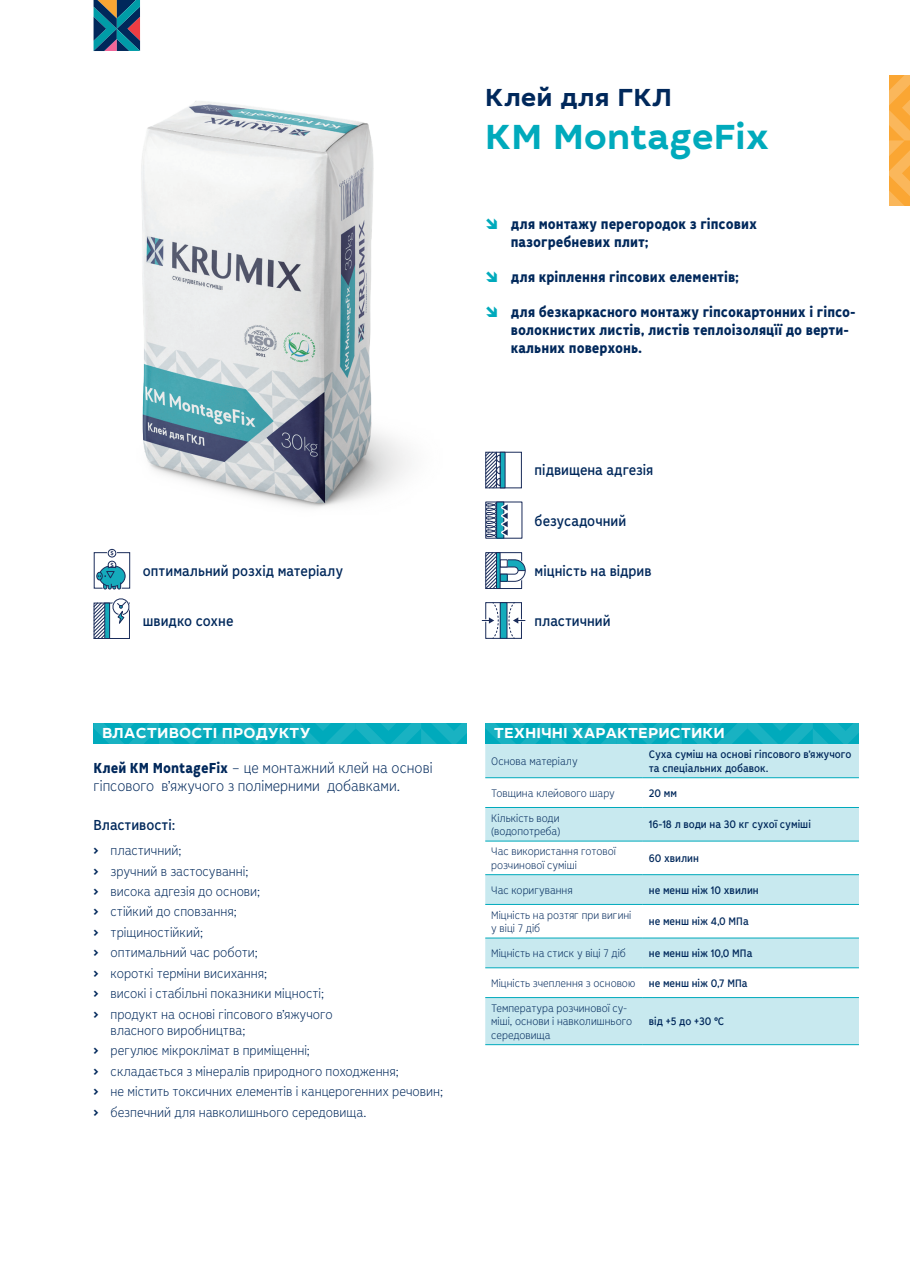
<style>
.page{position:relative;width:910px;height:1280px;background:#fff}
.page>*{position:absolute;margin:0;border:0;box-sizing:border-box;transform-origin:0 0}
.t1{font:700 36px "Leto Sans";color:#00aabc}
.t2{font:700 25.5px "Leto Sans";color:#00285b}
.t3{font:700 15px/18px "Leto Sans Condensed";color:#00285b}
.t4{font:15px "Leto Sans Condensed";color:#00285b}
.t5{font:100 15px/18px "Leto Sans Condensed";color:#00285b}
.t6{font:700 15px "Leto Sans";color:#fff}
.t7{font:100 13.5px/20.4px "Leto Sans Condensed";color:#00285b}
.t8{font:100 11.25px/13.5px "Leto Sans Condensed";color:#00285b}
.t9{font:11.25px/13.5px "Leto Sans Condensed";color:#00285b}
.t10{font:700 5.85px/11.6px "Myriad Pro";color:#1a2c5a}
.s1{font-weight:700}
.s2{font-family:"Nexa";font-weight:700}
.s3{font-weight:400}
</style>
<div class="page">
<svg style="left:485px;top:744px;width:374px;height:300px;fill:#c8e9ef"></svg>
<hr style="left:485px;top:777px;width:158px;height:1px;background:#00aabc">
<hr style="left:643px;top:777px;width:216px;height:1px;background:#00aabc">
<hr style="left:485px;top:807px;width:158px;height:1px;background:#00aabc">
<hr style="left:643px;top:807px;width:216px;height:1px;background:#00aabc">
<hr style="left:485px;top:841px;width:158px;height:1px;background:#00aabc">
<hr style="left:643px;top:841px;width:216px;height:1px;background:#00aabc">
<hr style="left:485px;top:874px;width:158px;height:1px;background:#00aabc">
<hr style="left:643px;top:874px;width:216px;height:1px;background:#00aabc">
<hr style="left:485px;top:904px;width:158px;height:1px;background:#00aabc">
<hr style="left:643px;top:904px;width:216px;height:1px;background:#00aabc">
<hr style="left:485px;top:938px;width:158px;height:1px;background:#00aabc">
<hr style="left:643px;top:938px;width:216px;height:1px;background:#00aabc">
<hr style="left:485px;top:967px;width:158px;height:1px;background:#00aabc">
<hr style="left:643px;top:967px;width:216px;height:1px;background:#00aabc">
<hr style="left:485px;top:997px;width:158px;height:1px;background:#00aabc">
<hr style="left:643px;top:997px;width:216px;height:1px;background:#00aabc">
<hr style="left:485px;top:1044px;width:158px;height:1px;background:#00aabc">
<hr style="left:643px;top:1044px;width:216px;height:1px;background:#00aabc">
<div style="left:94px;top:552px;width:36px;height:37px;border:1px solid #1a2c5a"></div>
<div style="left:98px;top:564px;width:28px;height:24px;border:2px solid #fff;border-radius:50%"></div>
<div style="left:96px;top:571px;width:7px;height:10px;border:2px solid #fff;border-radius:50%"></div>
<div style="left:99px;top:565px;width:27px;height:22px;border:1px solid #1a2c5a;border-radius:50%"></div>
<div style="left:96px;top:572px;width:7px;height:8px;border:1px solid #1a2c5a;border-radius:50%"></div>
<div style="left:107px;top:548px;width:10px;height:10px;border:2px solid #fff;border-radius:50%"></div>
<svg style="left:98px;top:560px;width:25px;height:30px"></svg>
<div style="left:108px;top:549px;width:8px;height:8px;background:#fff;border-radius:50%"></div>
<div style="left:108px;top:549px;width:8px;height:8px;border:1px solid #1a2c5a;border-radius:50%"></div>
<svg style="left:485px;top:723px;width:374px;height:21px;background:#0cadbe"></svg>
<svg style="left:94px;top:723px;width:373px;height:21px;background:#0cadbf"></svg>
<svg style="left:94px;top:0;width:46px;height:51px;background:#2d5e74"></svg>
<svg style="left:485px;top:501px;width:25px;height:38px"></svg>
<div style="left:486px;top:603px;width:35px;height:35px;background:#8b94ab"></div>
<div style="left:485px;top:602px;width:37px;height:37px;border:1px solid #1a2c5a"></div>
<div style="left:500px;top:603px;width:7px;height:35px;background:#15abbc"></div>
<div style="left:500px;top:602px;width:7px;height:37px;border:1px solid #1a2c5a"></div>
<svg style="left:482px;top:602px;width:18px;height:37px"></svg>
<svg style="left:508px;top:602px;width:17px;height:37px"></svg>
<svg style="left:94px;top:598px;width:36px;height:41px"></svg>
<div style="left:485px;top:452px;width:37px;height:36px;border:1px solid #1a2c5a"></div>
<div style="left:500px;top:452px;width:5px;height:36px;background:#15abbc"></div>
<svg style="left:485px;top:452px;width:16px;height:36px"></svg>
<svg style="left:485px;top:552px;width:41px;height:37px"></svg>
<div style="left:500px;top:574px;width:7px;height:7px;background:#15abbc"></div>
<div style="left:500px;top:574px;width:8px;height:8px;border:1px solid #1a2c5a"></div>
<div style="left:500px;top:560px;width:7px;height:7px;background:#fff"></div>
<div style="left:500px;top:559px;width:8px;height:8px;border:1px solid #1a2c5a"></div>
<hr style="left:496px;top:553px;width:4px;height:35px;background:#15abbc">
<div style="left:496px;top:552px;width:5px;height:37px;border:1px solid #1a2c5a"></div>
<svg style="left:889px;top:75px;width:21px;height:131px;background:#faae46"></svg>
<img style="left:141px;top:101px;width:269px;height:407px">
<p class="t10" style="left:110px;top:547px;width:5px">$ $</p>
<p class="t4" style="left:143px;top:561px;width:202px">оптимальний розхід матеріалу</p>
<p class="t4" style="left:143px;top:611px;width:92px">швидко сохне</p>
<p class="t6" style="left:102px;top:723px;width:210px">ВЛАСТИВОСТІ ПРОДУКТУ</p>
<p class="t5" style="left:94px;top:759px;width:340px"><span class="s1">Клей KM MontageFix</span> – це монтажний клей на основі гіпсового в’яжучого з полімерними добавками.</p>
<p class="t4" style="left:94px;top:815px;width:83px">Властивості:</p>
<p class="t7" style="left:94px;top:840px;width:241px"><span class="s2">&gt;</span> пластичний;<br><span class="s2">&gt;</span> зручний в застосуванні;<br><span class="s2">&gt;</span> висока адгезія до основи;<br><span class="s2">&gt;</span> стійкий до сповзання;<br><span class="s2">&gt;</span> тріщиностійкий;<br><span class="s2">&gt;</span> оптимальний час роботи;<br><span class="s2">&gt;</span> короткі терміни висихання;<br><span class="s2">&gt;</span> високі і стабільні показники міцності; <span class="s2">&gt;</span> продукт на основі гіпсового в’яжучого</p>
<p class="t7" style="left:94px;top:1020px;width:351px;text-indent:17px">власного виробництва;<br><span class="s2">&gt;</span> регулює мікроклімат в приміщенні;<br><span class="s2">&gt;</span> складається з мінералів природного походження;<br><span class="s2">&gt;</span> не містить токсичних елементів і канцерогенних речовин; <span class="s2">&gt;</span> безпечний для навколишнього середовища.</p>
<h2 class="t2" style="left:485px;top:80px;width:188px">Клей для ГКЛ</h2>
<h1 class="t1" style="left:485px;top:113px;width:286px">KM MontageFix</h1>
<p class="t3" style="left:511px;top:215px;width:248px">для монтажу перегородок з гіпсових пазогребневих плит;</p>
<p class="t3" style="left:511px;top:268px;width:230px">для кріплення гіпсових елементів;</p>
<p class="t3" style="left:511px;top:303px;width:346px">для безкаркасного монтажу гіпсокартонних і гіпсо&shy;волокнистих листів, листів теплоізоляції до верти&shy;кальних поверхонь.</p>
<p class="t4" style="left:535px;top:461px;width:120px">підвищена адгезія</p>
<p class="t4" style="left:535px;top:511px;width:93px">безусадочний</p>
<p class="t4" style="left:535px;top:561px;width:118px">міцність на відрив</p>
<p class="t4" style="left:535px;top:611px;width:78px">пластичний</p>
<p class="t6" style="left:494px;top:723px;width:233px">ТЕХНІЧНІ ХАРАКТЕРИСТИКИ</p>
<p class="t8" style="left:491px;top:754px;width:88px">Основа матеріалу</p>
<p class="t9" style="left:649px;top:748px;width:204px">Суха суміш на основі гіпсового в’яжучого та спеціальних добавок.</p>
<p class="t8" style="left:491px;top:786px;width:125px">Товщина клейового шару</p>
<p class="t9" style="left:649px;top:786px;width:30px">20 мм</p>
<p class="t8" style="left:491px;top:811px;width:71px">Кількість води (водопотреба)</p>
<p class="t9" style="left:649px;top:818px;width:163px">16-18 л води на 30 кг сухої суміші</p>
<p class="t8" style="left:491px;top:845px;width:126px">Час використання готової розчинової суміші</p>
<p class="t9" style="left:649px;top:851px;width:52px">60 хвилин</p>
<p class="t8" style="left:491px;top:883px;width:83px">Час коригування</p>
<p class="t9" style="left:649px;top:883px;width:111px">не менш ніж 10 хвилин</p>
<p class="t8" style="left:491px;top:908px;width:142px">Міцність на розтяг при вигині у віці 7 діб</p>
<p class="t9" style="left:649px;top:915px;width:102px">не менш ніж 4,0 МПа</p>
<p class="t8" style="left:491px;top:946px;width:136px">Міцність на стиск у віці 7 діб</p>
<p class="t9" style="left:649px;top:946px;width:105px">не менш ніж 10,0 МПа</p>
<p class="t8" style="left:491px;top:976px;width:258px">Міцність зчеплення з основою <span class="s3">не менш ніж 0,7 МПа</span></p>
<p class="t8" style="left:491px;top:1001px;width:142px">Температура розчинової су&shy;міші, основи і навколишнього середовища</p>
<p class="t9" style="left:649px;top:1015px;width:77px">від +5 до +30 °С</p>
</div>
